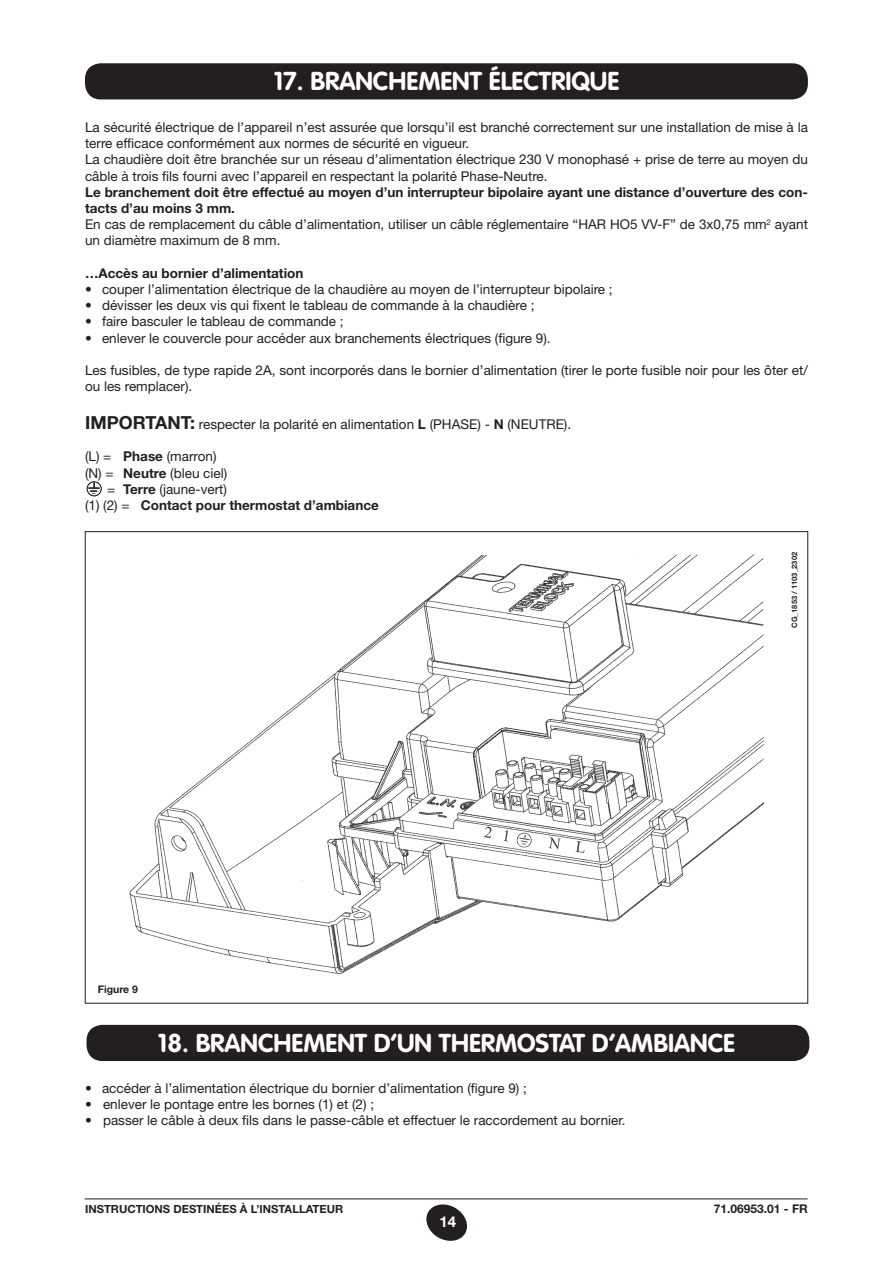
<style>
.page{position:relative;width:893px;height:1263px;background:#fff}
.page>*{position:absolute;margin:0;border:0;box-sizing:border-box;transform-origin:0 0}
.titolo{font:700 25.5px "VAG Rounded Std";color:#fff}
.t1{font:700 15px "Helvetica Neue LT Std";color:#fff}
.rientri{font:13.5px/16.2px "Helvetica Neue LT Std";color:#231f20}
.testo{font:13.5px/16.2px "Helvetica Neue LT Std";color:#231f20}
.testo-2{font:700 13.5px/16.2px "Helvetica Neue LT Std";color:#231f20}
.didascalia{font:13.5px "Helvetica Neue LT Std";color:#231f20}
.didascalia-2{font:700 13.5px "Helvetica Neue LT Std";color:#231f20}
.t2{font:700 12px "Helvetica Neue LT Std";color:#231f20}
.t3{font:700 11.25px "Helvetica Neue LT Std";color:#231f20}
._07_bold{font:700 10.5px "Helvetica Neue LT Std";color:#231f20}
.codice{font:700 7.5px "Helvetica Neue LT Std";color:#231f20}
.s1{font-weight:700;font-size:18px}
.s2{font-weight:700}
.s3{font-weight:400}
</style>
<div class="page">
<svg style="left:426px;top:1204px;width:41px;height:37px"></svg>
<hr style="left:85px;top:1198px;width:723px;height:1px;background:#231f20">
<div style="left:86px;top:64px;width:721px;height:35px;background:#231f20;border-radius:15px"></div>
<div style="left:85px;top:63px;width:723px;height:36px;border:2px solid #231f20;border-radius:15px"></div>
<div style="left:87px;top:1025px;width:722px;height:35px;background:#231f20;border-radius:15px"></div>
<div style="left:87px;top:1025px;width:722px;height:36px;border:2px solid #231f20;border-radius:15px"></div>
<svg style="left:89px;top:483px;width:11px;height:11px"></svg>
<div style="left:87px;top:481px;width:15px;height:15px;border:1px solid #000;border-radius:50%"></div>
<img style="left:129px;top:554px;width:635px;height:420px">
<p class="titolo" style="left:274px;top:66px;width:347px">17. BRANCHEMENT ÉLECTRIQUE</p>
<p class="testo" style="left:85px;top:119px;width:724px">La sécurité électrique de l’appareil n’est assurée que lorsqu’il est branché correctement sur une installation de mise à la terre efficace conformément aux normes de sécurité en vigueur.</p>
<p class="testo" style="left:85px;top:151px;width:724px">La chaudière doit être branchée sur un réseau d’alimentation électrique 230 V monophasé + prise de terre au moyen du câble à trois fils fourni avec l’appareil en respectant la polarité Phase-Neutre.</p>
<p class="testo-2" style="left:85px;top:184px;width:724px">Le branchement doit être effectué au moyen d’un interrupteur bipolaire ayant une distance d’ouverture des con&shy;tacts d’au moins 3 mm.</p>
<p class="testo" style="left:85px;top:216px;width:724px">En cas de remplacement du câble d’alimentation, utiliser un câble réglementaire “HAR HO5 VV-F” de 3x0,75 mm<sup>2</sup> ayant un diamètre maximum de 8 mm.</p>
<p class="testo-2" style="left:85px;top:265px;width:220px">…Accès au bornier d’alimentation</p>
<p class="rientri" style="left:85px;top:281px;width:529px">• couper l’alimentation électrique de la chaudière au moyen de l’interrupteur bipolaire ;</p>
<p class="rientri" style="left:85px;top:297px;width:451px">• dévisser les deux vis qui fixent le tableau de commande à la chaudière ;</p>
<p class="rientri" style="left:85px;top:313px;width:260px">• faire basculer le tableau de commande ;</p>
<p class="rientri" style="left:85px;top:329px;width:467px">• enlever le couvercle pour accéder aux branchements électriques (figure 9).</p>
<p class="rientri" style="left:85px;top:362px;width:724px">Les fusibles, de type rapide 2A, sont incorporés dans le bornier d’alimentation (tirer le porte fusible noir pour les ôter et/ ou les remplacer).</p>
<p class="testo" style="left:85px;top:416px;width:488px"><span class="s1">IMPORTANT:</span> respecter la polarité en alimentation <span class="s2">L</span> (PHASE) - <span class="s2">N</span> (NEUTRE).</p>
<p class="didascalia" style="left:85px;top:448px;width:133px">(L) = <span class="s2">Phase</span> (marron)</p>
<p class="didascalia" style="left:85px;top:465px;width:144px">(N) = <span class="s2">Neutre</span> (bleu ciel)</p>
<p class="didascalia" style="left:107px;top:481px;width:121px">= <span class="s2">Terre</span> (jaune-vert)</p>
<p class="didascalia-2" style="left:85px;top:497px;width:295px"><span class="s3">(1) (2) =</span> Contact pour thermostat d’ambiance</p>
<p class="codice" style="left:790px;top:628px;width:77px;rotate:-90deg">CG_1853 / 1103_2302</p>
<p class="_07_bold" style="left:98px;top:982px;width:42px">Figure 9</p>
<p class="titolo" style="left:158px;top:1028px;width:579px">18. BRANCHEMENT D’UN THERMOSTAT D’AMBIANCE</p>
<p class="rientri" style="left:85px;top:1080px;width:443px">• accéder à l’alimentation électrique du bornier d’alimentation (figure 9) ;</p>
<p class="rientri" style="left:85px;top:1096px;width:291px">• enlever le pontage entre les bornes (1) et (2) ;</p>
<p class="rientri" style="left:85px;top:1112px;width:542px">• passer le câble à deux fils dans le passe-câble et effectuer le raccordement au bornier.</p>
<p class="t3" style="left:85px;top:1202px;width:260px">INSTRUCTIONS DESTINÉES À L’INSTALLATEUR</p>
<p class="t2" style="left:714px;top:1202px;width:96px">71.06953.01 - FR</p>
<p class="t1" style="left:439px;top:1212px;width:18px">14</p>
</div>
